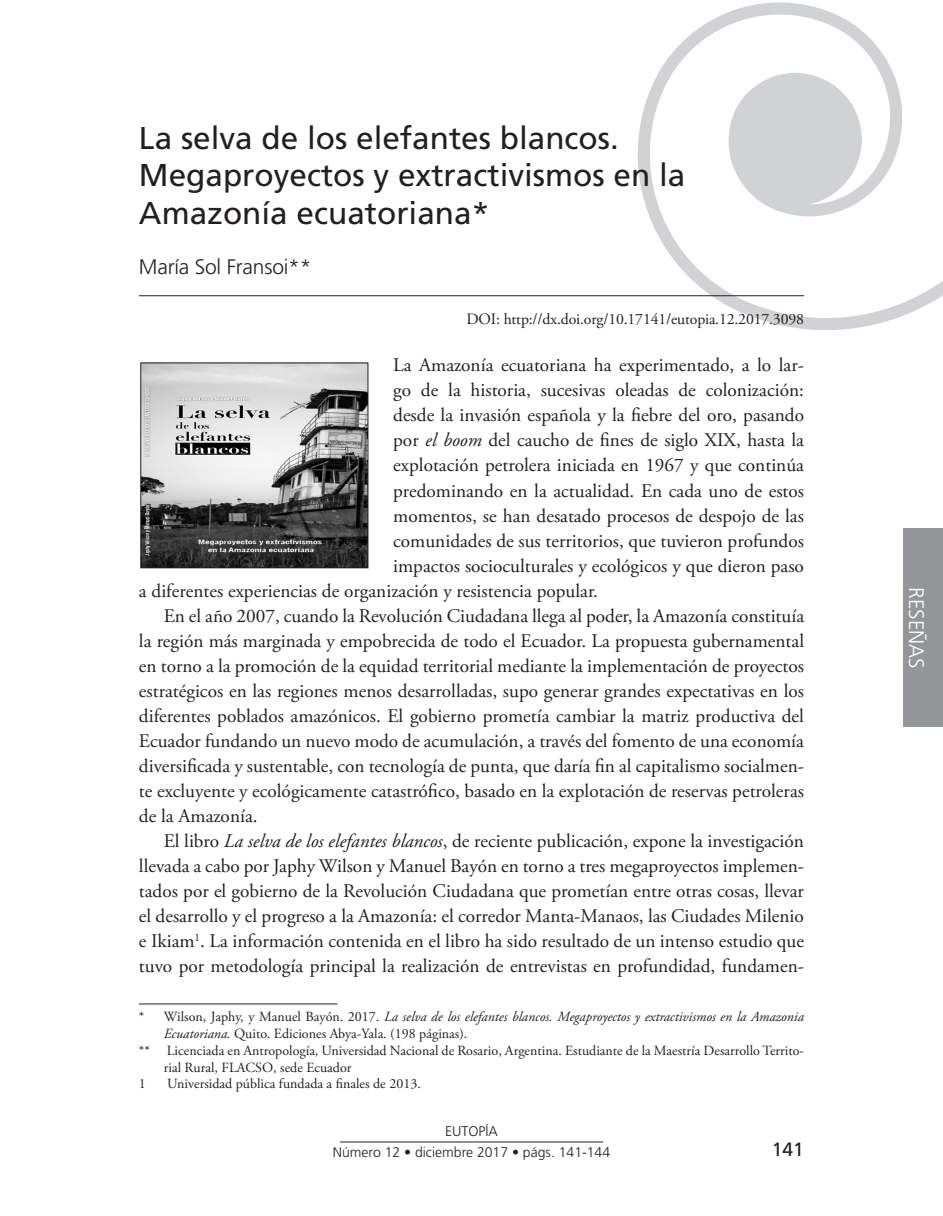
<style>
.page{position:relative;width:943px;height:1216px;background:#fff}
.page>*{position:absolute;margin:0;border:0;box-sizing:border-box;transform-origin:0 0}
.títulos{font:31.5px "Frutiger";color:#231f20}
.subsubtítulos{font:300 21px "Frutiger";letter-spacing:-.01em;color:#231f20}
.t1{font:300 21px "Frutiger";color:#fff}
.texto{font:19.25px/25px "Adobe Garamond Pro";color:#231f20;text-align:justify}
.t2{font:19.25px "Frutiger";color:#231f20}
.subsubtítulos-2{font:15.75px "Adobe Garamond Pro";letter-spacing:-.01em;color:#231f20}
.pies_de_páginas{font:14px/16.8px "Adobe Garamond Pro";color:#231f20}
.pies_de_páginas-2{font:italic 14px/16.8px "Adobe Garamond Pro";color:#231f20}
.t3{font:300 14px/20.7px "Frutiger";color:#231f20;text-align:center}
.s1{font-style:italic}
.s2{font-style:normal}
</style>
<div class="page">
<hr style="left:340px;top:1141px;width:263px;height:1px;background:#231f20">
<svg style="left:614px;top:2px;width:329px;height:328px"></svg>
<hr style="left:139px;top:295px;width:665px;height:1px;background:#231f20">
<hr style="left:139px;top:1003px;width:198px;height:1px;background:#231f20">
<div style="left:903px;top:528px;width:40px;height:199px;background:#939598"></div>
<img style="left:142px;top:364px;width:224px;height:202px">
<div style="left:140px;top:362px;width:228px;height:206px;border:1px solid #231f20"></div>
<p class="títulos" style="left:139px;top:119px;width:481px">La selva de los elefantes blancos.</p>
<p class="títulos" style="left:139px;top:157px;width:548px">Megaproyectos y extractivismos en la</p>
<p class="títulos" style="left:139px;top:195px;width:352px">Amazonía ecuatoriana*</p>
<p class="subsubtítulos" style="left:139px;top:255px;width:174px">María Sol Fransoi**</p>
<p class="subsubtítulos-2" style="left:466px;top:310px;width:339px">DOI: http://dx.doi.org/10.17141/eutopia.12.2017.3098</p>
<p class="texto" style="left:393px;top:353px;width:412px">La Amazonía ecuatoriana ha experimentado, a lo lar-</p>
<p class="texto" style="left:393px;top:378px;width:412px">go de la historia, sucesivas oleadas de colonización:</p>
<p class="texto" style="left:393px;top:403px;width:412px">desde la invasión española y la fiebre del oro, pasando</p>
<p class="texto" style="left:393px;top:428px;width:412px">por <span class="s1">el boom</span> del caucho de fines de siglo XIX, hasta la</p>
<p class="texto" style="left:393px;top:453px;width:412px">explotación petrolera iniciada en 1967 y que continúa</p>
<p class="texto" style="left:393px;top:478px;width:412px">predominando en la actualidad. En cada uno de estos</p>
<p class="texto" style="left:393px;top:503px;width:412px">momentos, se han desatado procesos de despojo de las</p>
<p class="texto" style="left:393px;top:528px;width:412px">comunidades de sus territorios, que tuvieron profundos</p>
<p class="texto" style="left:393px;top:553px;width:412px">impactos socioculturales y ecológicos y que dieron paso</p>
<p class="texto" style="left:139px;top:578px;width:460px">a diferentes experiencias de organización y resistencia popular.</p>
<p class="texto" style="left:139px;top:603px;width:666px;text-indent:25px">En el año 2007, cuando la Revolución Ciudadana llega al poder, la Amazonía constituía la región más marginada y empobrecida de todo el Ecuador. La propuesta gubernamental en torno a la promoción de la equidad territorial mediante la implementación de proyectos estratégicos en las regiones menos desarrolladas, supo generar grandes expectativas en los diferentes poblados amazónicos. El gobierno prometía cambiar la matriz productiva del Ecuador fundando un nuevo modo de acumulación, a través del fomento de una economía diversificada y sustentable, con tecnología de punta, que daría fin al capitalismo socialmen&shy;te excluyente y ecológicamente catastrófico, basado en la explotación de reservas petroleras de la Amazonía.</p>
<p class="texto" style="left:139px;top:829px;width:666px;text-indent:25px">El libro <span class="s1">La selva de los elefantes blancos</span>, de reciente publicación, expone la investigación llevada a cabo por Japhy Wilson y Manuel Bayón en torno a tres megaproyectos implemen&shy;tados por el gobierno de la Revolución Ciudadana que prometían entre otras cosas, llevar el desarrollo y el progreso a la Amazonía: el corredor Manta-Manaos, las Ciudades Milenio e Ikiam<sup>1</sup>. La información contenida en el libro ha sido resultado de un intenso estudio que tuvo por metodología principal la realización de entrevistas en profundidad, fundamen-</p>
<p class="pies_de_páginas-2" style="left:164px;top:1008px;width:641px;text-indent:-25px"><span class="s2">* Wilson, Japhy, y Manuel Bayón. 2017.</span> La selva de los elefantes blancos. Megaproyectos y extractivismos en la Amazonia<br>Ecuatoriana. <span class="s2">Quito. Ediciones Abya-Yala. (198 páginas).</span></p>
<p class="pies_de_páginas" style="left:164px;top:1042px;width:641px;text-indent:-25px">** Licenciada en Antropología, Universidad Nacional de Rosario, Argentina. Estudiante de la Maestría Desarrollo Territo&shy;rial Rural, FLACSO, sede Ecuador</p>
<p class="pies_de_páginas" style="left:139px;top:1076px;width:8px">1</p>
<p class="pies_de_páginas" style="left:167px;top:1076px;width:255px">Universidad pública fundada a finales de 2013.</p>
<p class="t3" style="left:333px;top:1120px;width:279px">EUTOPÍA<br>Número 12 • diciembre 2017 • págs. 141-144</p>
<p class="t2" style="left:772px;top:1138px;width:34px">141</p>
<p class="t1" style="left:928px;top:587px;width:83px;rotate:90deg">RESEÑAS</p>
</div>
